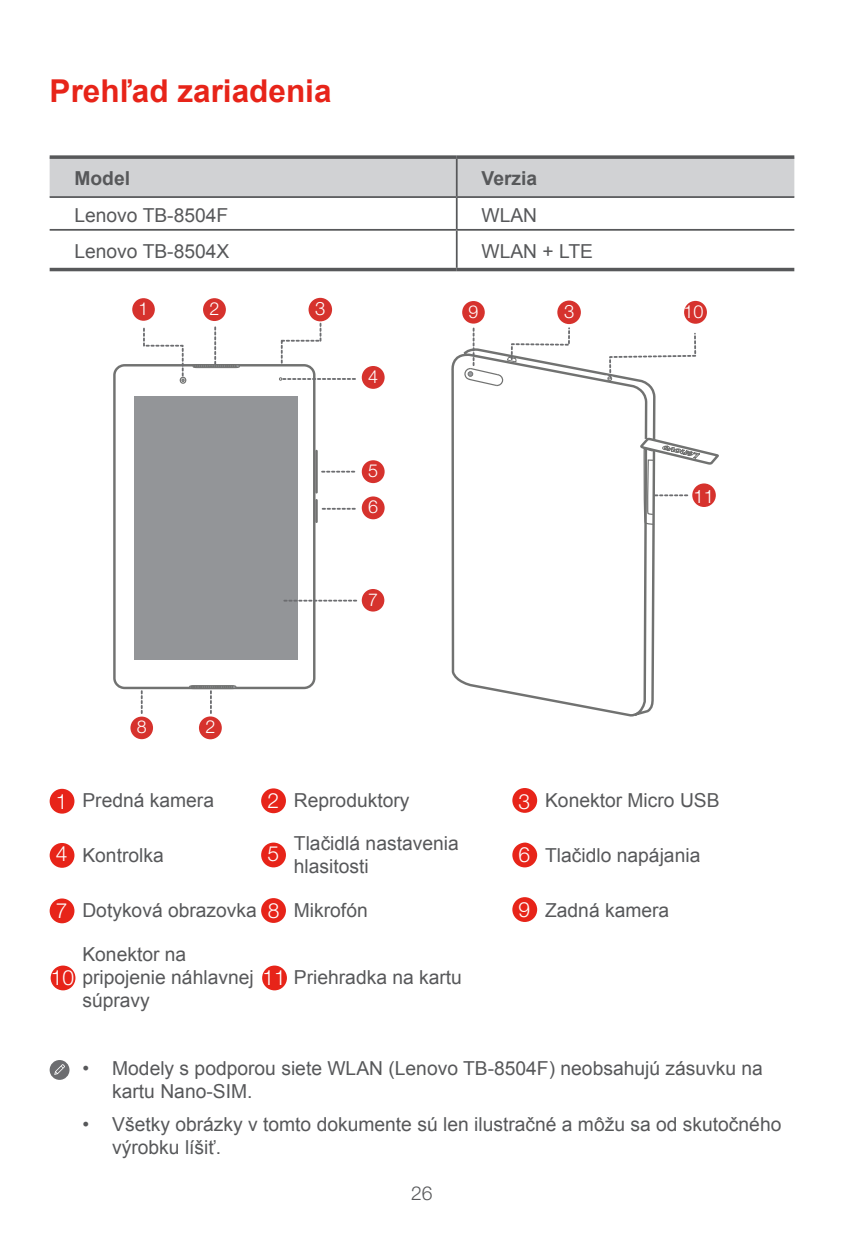
<style>
.page{position:relative;width:844px;height:1241px;background:#fff}
.page>*{position:absolute;margin:0;border:0;box-sizing:border-box;transform-origin:0 0}
.t1{font:700 31.5px "Arial";color:#e72419}
.t2{font:300 21px "Helvetica Neue LT Std";color:#fff}
.t3{font:19.25px/23.1px "Arial";color:#57585a}
.t4{font:700 19.25px "Arial";color:#57585a}
.t5{font:300 19.25px "Helvetica Neue LT Std";color:#57585a}
.t6{font:300 18.55px "Helvetica Neue LT Std";color:#fff}
.t7{font:300 17.85px/36.1px "Helvetica Neue LT Std";color:#fff}
.s1{font-family:"Helvetica Neue LT Std";font-weight:300;font-size:21px;color:#fff}
</style>
<div class="page">
<div style="left:50px;top:159px;width:744px;height:37px;background:#d1d2d4"></div>
<svg style="left:50px;top:155px;width:406px;height:4px;background:#696a6c"></svg>
<svg style="left:456px;top:155px;width:338px;height:4px"></svg>
<hr style="left:50px;top:196px;width:406px;height:2px;background:#57585a">
<hr style="left:456px;top:196px;width:338px;height:2px;background:#57585a">
<hr style="left:50px;top:268px;width:406px;height:3px;background:#57585a">
<hr style="left:456px;top:268px;width:338px;height:3px;background:#57585a">
<hr style="left:456px;top:198px;width:1px;height:31px;background:#57585a">
<hr style="left:50px;top:229px;width:406px;height:2px;background:#57585a">
<hr style="left:456px;top:229px;width:338px;height:2px;background:#57585a">
<hr style="left:456px;top:159px;width:1px;height:37px;background:#57585a">
<hr style="left:456px;top:231px;width:1px;height:37px;background:#57585a">
<div style="left:50px;top:788px;width:24px;height:25px;background:#e72419;border-radius:50%"></div>
<div style="left:261px;top:788px;width:25px;height:25px;background:#e72419;border-radius:50%"></div>
<div style="left:512px;top:787px;width:25px;height:25px;background:#e72419;border-radius:50%"></div>
<div style="left:50px;top:842px;width:24px;height:25px;background:#e72419;border-radius:50%"></div>
<div style="left:261px;top:842px;width:25px;height:25px;background:#e72419;border-radius:50%"></div>
<div style="left:512px;top:842px;width:25px;height:25px;background:#e72419;border-radius:50%"></div>
<div style="left:50px;top:898px;width:24px;height:25px;background:#e72419;border-radius:50%"></div>
<div style="left:261px;top:898px;width:25px;height:24px;background:#e72419;border-radius:50%"></div>
<div style="left:512px;top:897px;width:25px;height:24px;background:#e72419;border-radius:50%"></div>
<div style="left:51px;top:965px;width:24px;height:25px;background:#e72419;border-radius:50%"></div>
<div style="left:262px;top:965px;width:25px;height:25px;background:#e72419;border-radius:50%"></div>
<svg style="left:50px;top:1059px;width:19px;height:20px"></svg>
<svg style="left:54px;top:1063px;width:11px;height:11px"></svg>
<div style="left:132px;top:298px;width:23px;height:23px;background:#d6322d;border-radius:50%"></div>
<div style="left:130px;top:716px;width:23px;height:23px;background:#d6322d;border-radius:50%"></div>
<div style="left:203px;top:298px;width:23px;height:23px;background:#d6322d;border-radius:50%"></div>
<div style="left:308px;top:298px;width:24px;height:23px;background:#d6322d;border-radius:50%"></div>
<div style="left:361px;top:366px;width:23px;height:23px;background:#d6322d;border-radius:50%"></div>
<div style="left:361px;top:460px;width:23px;height:23px;background:#d6322d;border-radius:50%"></div>
<div style="left:361px;top:496px;width:23px;height:23px;background:#d6322d;border-radius:50%"></div>
<div style="left:361px;top:589px;width:23px;height:22px;background:#d6322d;border-radius:50%"></div>
<div style="left:134px;top:396px;width:164px;height:263px;background:#939598"></div>
<svg style="left:140px;top:322px;width:182px;height:392px"></svg>
<svg style="left:322px;top:470px;width:33px;height:2px"></svg>
<svg style="left:322px;top:508px;width:34px;height:1px"></svg>
<svg style="left:284px;top:599px;width:72px;height:2px"></svg>
<svg style="left:451px;top:301px;width:205px;height:416px"></svg>
<svg style="left:464px;top:326px;width:233px;height:61px"></svg>
<svg style="left:637px;top:438px;width:81px;height:87px"></svg>
<div style="left:199px;top:716px;width:23px;height:23px;background:#d6322d;border-radius:50%"></div>
<div style="left:462px;top:301px;width:22px;height:22px;background:#d6322d;border-radius:50%"></div>
<div style="left:684px;top:301px;width:22px;height:23px;background:#d6322d;border-radius:50%"></div>
<div style="left:692px;top:483px;width:23px;height:24px;background:#d6322d;border-radius:50%"></div>
<svg style="left:279px;top:377px;width:76px;height:3px"></svg>
<div style="left:557px;top:300px;width:23px;height:24px;background:#d6322d;border-radius:50%"></div>
<h1 class="t1" style="left:50px;top:70px;width:283px">Prehľad zariadenia</h1>
<p class="t4" style="left:74px;top:166px;width:57px">Model</p>
<p class="t4" style="left:481px;top:166px;width:57px">Verzia</p>
<p class="t3" style="left:74px;top:203px;width:155px">Lenovo TB-8504F</p>
<p class="t3" style="left:481px;top:203px;width:57px">WLAN</p>
<p class="t3" style="left:74px;top:240px;width:156px">Lenovo TB-8504X</p>
<p class="t3" style="left:481px;top:240px;width:113px">WLAN + LTE</p>
<p class="t7" style="left:139px;top:290px;width:11px">1</p>
<p class="t7" style="left:137px;top:708px;width:11px">8</p>
<p class="t7" style="left:209px;top:290px;width:11px">2</p>
<p class="t6" style="left:315px;top:297px;width:12px">3</p>
<p class="t7" style="left:368px;top:358px;width:11px">4</p>
<p class="t7" style="left:368px;top:452px;width:11px">5<br>6</p>
<p class="t7" style="left:368px;top:581px;width:11px">7</p>
<p class="t7" style="left:205px;top:708px;width:11px">2</p>
<p class="t6" style="left:564px;top:300px;width:12px">3</p>
<p class="t7" style="left:468px;top:293px;width:11px">9</p>
<p class="t7" style="left:683px;top:293px;width:21px">10</p>
<p class="t6" style="left:693px;top:485px;width:22px">11</p>
<p class="t3" style="left:56px;top:788px;width:160px"><span class="s1">1</span> Predná kamera</p>
<p class="t3" style="left:267px;top:788px;width:143px"><span class="s1">2</span> Reproduktory</p>
<p class="t3" style="left:518px;top:788px;width:202px"><span class="s1">3</span> Konektor Micro USB</p>
<p class="t3" style="left:56px;top:843px;width:109px"><span class="s1">4</span> Kontrolka</p>
<p class="t2" style="left:267px;top:840px;width:13px">5</p>
<p class="t3" style="left:294px;top:831px;width:166px">Tlačidlá nastavenia hlasitosti</p>
<p class="t3" style="left:518px;top:843px;width:183px"><span class="s1">6</span> Tlačidlo napájania</p>
<p class="t3" style="left:56px;top:898px;width:313px"><span class="s1">7</span> Dotyková obrazovka <span class="s1">8</span> Mikrofón</p>
<p class="t3" style="left:518px;top:898px;width:152px"><span class="s1">9</span> Zadná kamera</p>
<p class="t3" style="left:82px;top:942px;width:105px">Konektor na</p>
<p class="t3" style="left:82px;top:988px;width:69px">súpravy</p>
<p class="t3" style="left:51px;top:965px;width:412px"><span class="s1">10</span> pripojenie náhlavnej <span class="s1">11</span> Priehradka na kartu</p>
<p class="t3" style="left:112px;top:1056px;width:652px;text-indent:-30px">• Modely s podporou siete WLAN (Lenovo TB-8504F) neobsahujú zásuvku na kartu Nano-SIM.</p>
<p class="t3" style="left:112px;top:1112px;width:670px;text-indent:-30px">• Všetky obrázky v tomto dokumente sú len ilustračné a môžu sa od skutočného výrobku líšiť.</p>
<p class="t5" style="left:411px;top:1181px;width:23px">26</p>
</div>
